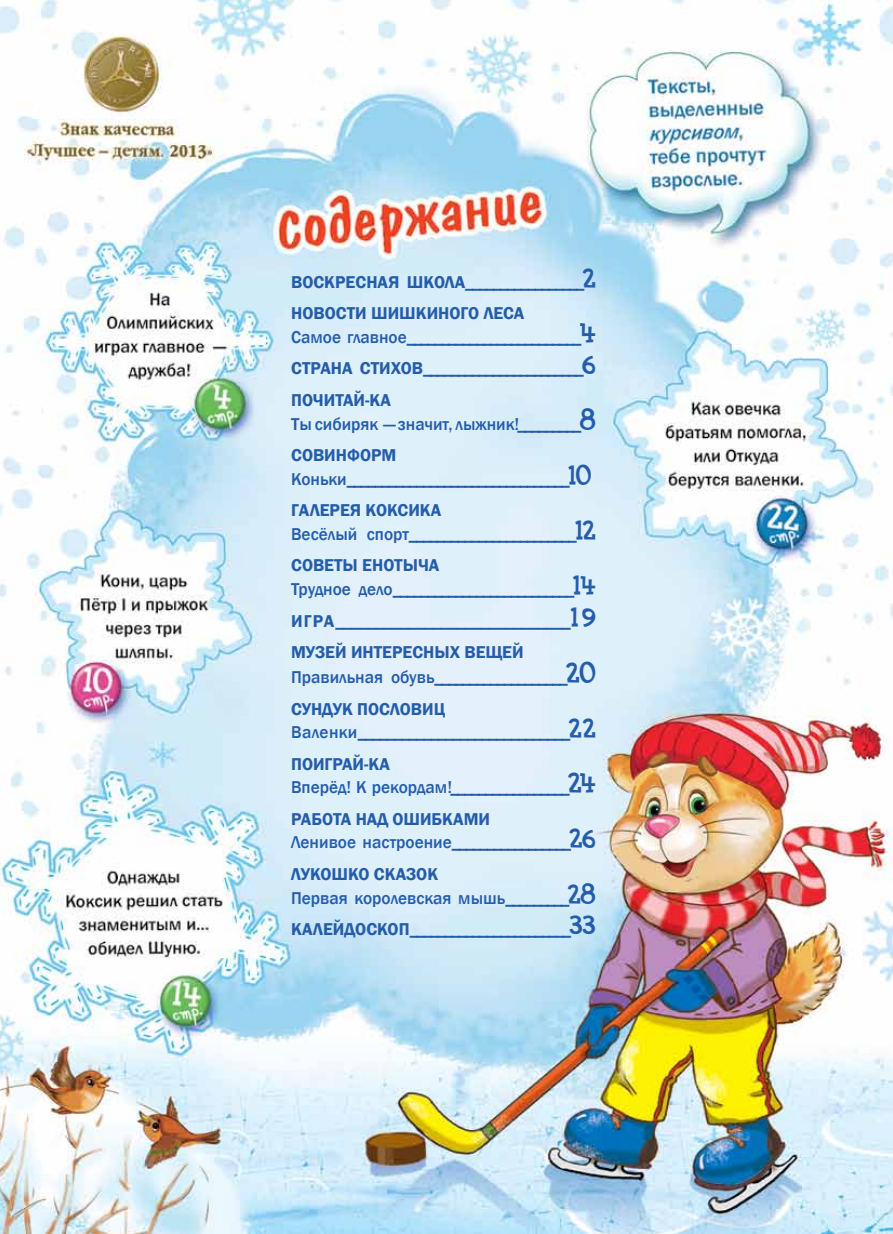
<style>
.page{position:relative;width:893px;height:1234px;background:#fff}
.page>*{position:absolute;margin:0;border:0;box-sizing:border-box;transform-origin:0 0}
.t1{font:500 17.55px/31.5px "Franklin Gothic";color:#255dab}
.t2{font:600 17.55px/31.5px "Franklin Gothic";color:#255dab}
.t3{font:500 17.55px/31.5px "Franklin Gothic";letter-spacing:.02em;color:#255dab}
.s1{font-weight:500}
.s2{font-family:"DS Goose";font-weight:400;font-size:28.5px}
.s3{font-family:"DS Goose";font-weight:400;font-size:29.85px}
.s4{font-weight:600}
</style>
<div class="page">
<img style="left:0;top:0;width:893px;height:1233px">
<p class="t2" style="left:291px;top:266px;width:306px">Воскресная школа<span class="s1">_________________</span><span class="s2">2 </span>новости шишкиного леса</p>
<p class="t1" style="left:291px;top:321px;width:306px;text-align:justify">Самое главное_________________________<span class="s3">4 </span><span class="s4">страна стихов</span> _______________________<span class="s2">6 </span><span class="s4">почитай-ка</span></p>
<p class="t1" style="left:291px;top:408px;width:306px">Ты сибиряк — значит, лыжник!_________<span class="s3">8<br></span><span class="s4">Совинформ</span></p>
<p class="t1" style="left:291px;top:463px;width:302px">Коньки________________________________<span class="s2">10<br></span><span class="s4">Галерея коксика</span></p>
<p class="t1" style="left:291px;top:518px;width:306px">Весёлый спорт________________________<span class="s2">12 </span><span class="s4">советы енотыча</span></p>
<p class="t1" style="left:291px;top:573px;width:306px;text-align:justify">Трудное дело__________________________<span class="s2">14<br></span><span class="s4">И гра</span>_____________________________<span class="s2">1 9 </span><span class="s4">музей интересных вещей</span></p>
<p class="t1" style="left:291px;top:661px;width:306px">Правильная обувь___________________<span class="s3">20 </span><span class="s4">сундук пословиц</span></p>
<p class="t3" style="left:291px;top:716px;width:306px">Валенки_____________________________<span class="s2">22 </span><span class="s4">поиграй-ка</span></p>
<p class="t1" style="left:291px;top:771px;width:306px">Вперёд! К рекордам!_________________<span class="s3">24<br></span><span class="s4">Работа над ошибками</span></p>
<p class="t1" style="left:291px;top:826px;width:306px">Ленивое настроение_________________<span class="s2">26 </span><span class="s4">лукошко сказок</span></p>
<p class="t1" style="left:291px;top:882px;width:306px">Первая королевская мышь_________<span class="s2">28 </span><span class="s4">калейдоскоп</span>_______________________<span class="s2">33</span></p>
</div>
